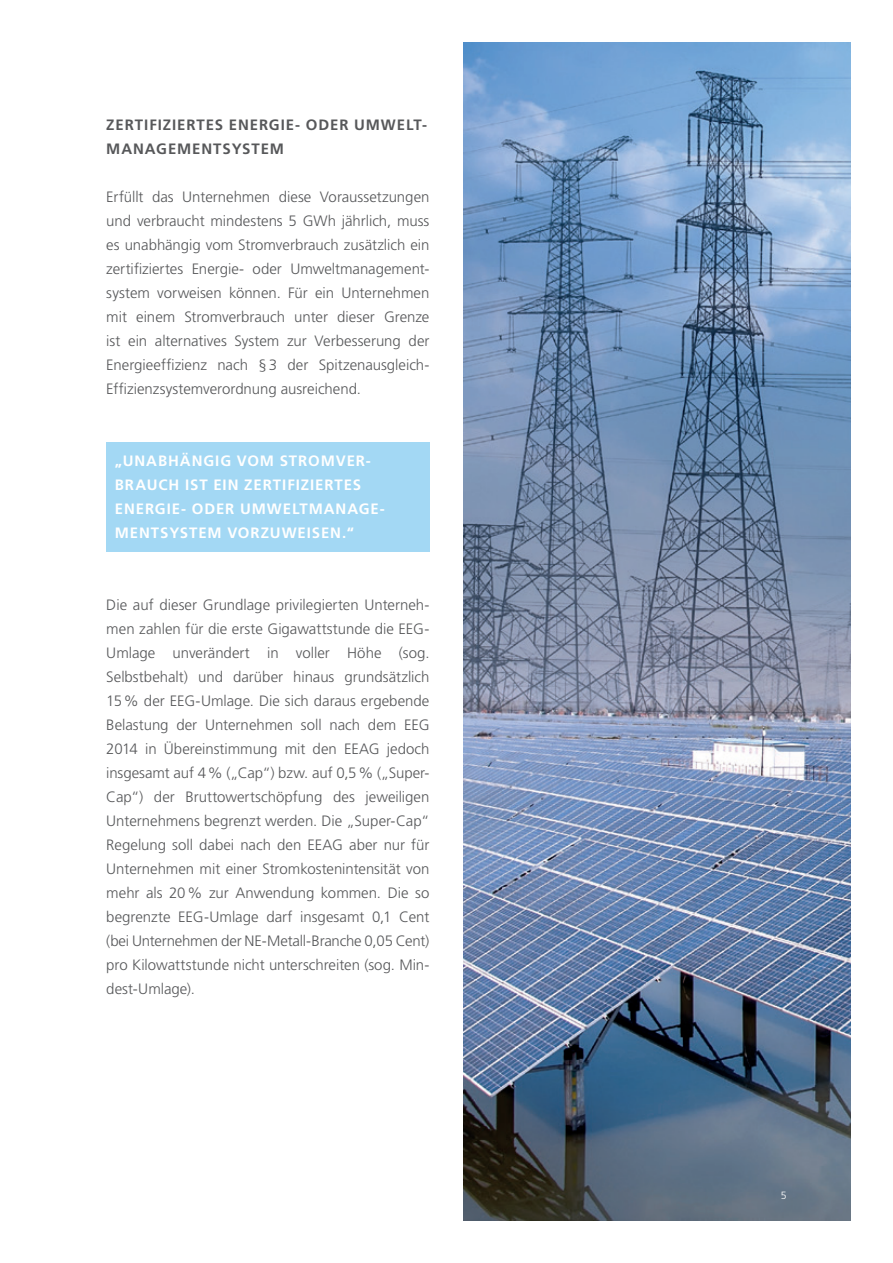
<style>
.page{position:relative;width:893px;height:1263px;background:#fff}
.page>*{position:absolute;margin:0;border:0;box-sizing:border-box;transform-origin:0 0}
.t1{font:300 15px/24px "Frutiger LT Std";color:#57585a;text-align:justify}
.t2{font:700 15px/24px "Frutiger LT Std";letter-spacing:.06em;color:#fff}
.t3{font:700 15px/24px "Frutiger LT Std";letter-spacing:.06em;color:#57585a}
.t4{font:300 10.5px "Frutiger LT Std";color:#fff}
</style>
<div class="page">
<div style="left:106px;top:442px;width:323px;height:109px;background:#a3d8f4"></div>
<img style="left:463px;top:43px;width:387px;height:1177px">
<p class="t3" style="left:106px;top:113px;width:322px">ZERTIFIZIERTES ENERGIE- ODER UMWELT-<br>MANAGEMENTSYSTEM</p>
<p class="t1" style="left:106px;top:185px;width:325px">Erfüllt das Unternehmen diese Voraussetzungen und verbraucht mindestens 5 GWh jährlich, muss es unabhängig vom Stromverbrauch zusätzlich ein zertifiziertes Energie- oder Umweltmanagement&shy;system vorweisen können. Für ein Unternehmen mit einem Stromverbrauch unter dieser Grenze ist ein alternatives System zur Verbesserung der Energieeffizienz nach §3 der Spitzenausgleich-Effizienzsystemverordnung ausreichend.</p>
<p class="t2" style="left:115px;top:449px;width:271px">„UNABHÄNGIG VOM STROMVER-<br>BRAUCH IST EIN ZERTIFIZIERTES -ENERGIE- ODER UMWELTMANAGE-<br>MENTSYSTEM VORZUWEISEN.“</p>
<p class="t1" style="left:106px;top:593px;width:325px">Die auf dieser Grundlage privilegierten Unterneh&shy;men zahlen für die erste Gigawattstunde die EEG-Umlage unverändert in voller Höhe (sog.<br>Selbstbehalt) und darüber hinaus grundsätzlich 15% der EEG-Umlage. Die sich daraus ergebende Belastung der Unternehmen soll nach dem EEG 2014 in Übereinstimmung mit den EEAG jedoch insgesamt auf 4% („Cap“) bzw. auf 0,5% („Super-Cap“) der Bruttowertschöpfung des jeweiligen Unternehmens begrenzt werden. Die „Super-Cap“ Regelung soll dabei nach den EEAG aber nur für Unternehmen mit einer Stromkostenintensität von mehr als 20% zur Anwendung kommen. Die so begrenzte EEG-Umlage darf insgesamt 0,1 Cent (bei Unternehmen der NE-Metall-Branche 0,05 Cent) pro Kilowattstunde nicht unterschreiten (sog. Min&shy;dest-Umlage).</p>
<p class="t4" style="left:781px;top:1189px;width:7px">5</p>
</div>
